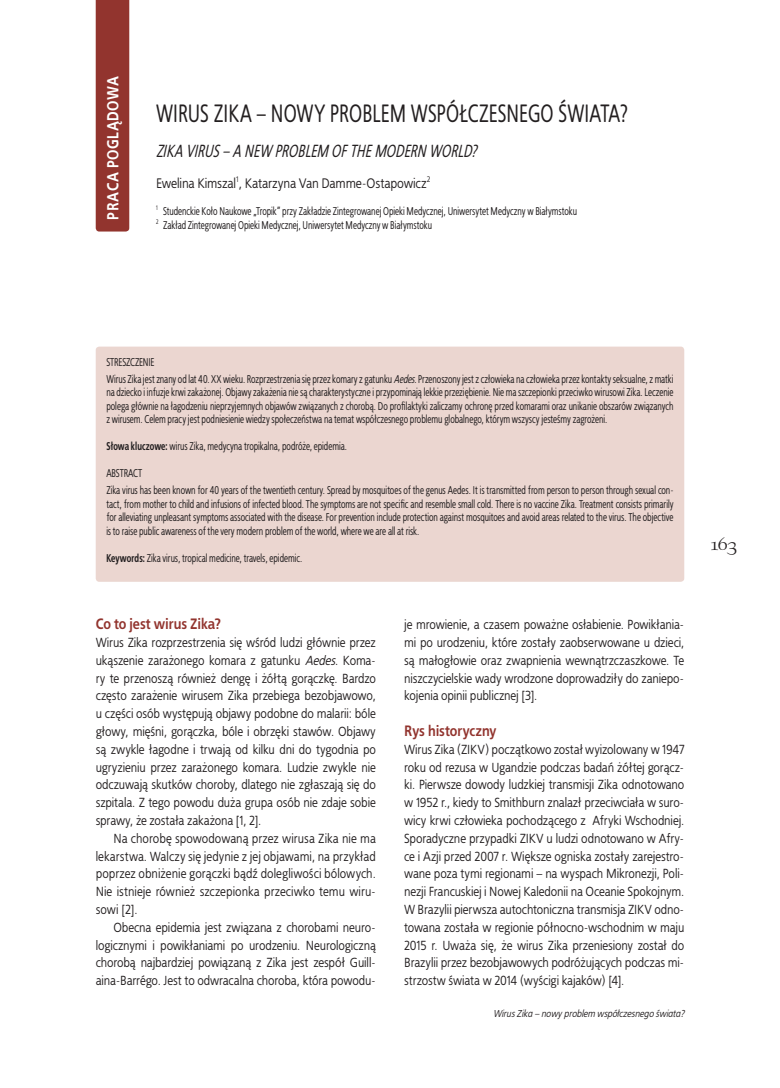
<style>
.page{position:relative;width:780px;height:1088px;background:#fff}
.page>*{position:absolute;margin:0;border:0;box-sizing:border-box;transform-origin:0 0}
.TYT_pl{font:25px "Bureau Cnd TTEFN";letter-spacing:.015em;color:#231f20}
.TYT_ang{font:italic 17.5px "Bureau Cnd TTEFN";letter-spacing:.015em;color:#231f20}
.TYT_polski{font:700 16px "Bureau TTEFN";letter-spacing:.03em;color:#fff}
.ART_p__1{font:700 15px "Bureau TTEFN";letter-spacing:-.01em;color:#92342e}
.TYT_autor{font:13.75px "Bureau TTEFN";letter-spacing:-.005em;color:#231f20}
.ART_bez_wciecia{font:13.12px/17.8px "Bureau TTEFN";color:#231f20;text-align:justify}
.ART_wciecie{font:13.12px/17.8px "Bureau TTEFN";color:#231f20;text-align:justify}
.STR_tekst{font:11.25px/13.5px "Bureau Cnd TTEFN";letter-spacing:.005em;color:#231f20;text-align:justify}
.TYT_afil__wciecie{font:11.25px "Bureau Cnd TTEFN";letter-spacing:.005em;color:#231f20}
.STR_tytul{font:11.25px "Bureau Cnd TTEFN";letter-spacing:-.005em;color:#231f20}
.t1{font:italic 10px "Bureau TTEFN";color:#231f20}
.TYT_autor-2{font:8px "Bureau TTEFN";color:#231f20}
.s1{font-style:italic}
.s2{font-weight:700}
</style>
<div class="page">
<div style="left:96px;top:0;width:33px;height:231px;background:#92342e"></div>
<div style="left:96px;top:347px;width:588px;height:235px;background:#ebd6d0;border-radius:4px"></div>
<p class="TYT_polski" style="left:101px;top:220px;width:145px;rotate:-90deg">PRACA POGLĄDOWA</p>
<p class="TYT_pl" style="left:156px;top:96px;width:314px">Wirus Zika – nowy problem współczes</p>
<p class="TYT_pl" style="left:506px;top:96px;width:73px">nego świata</p>
<p class="TYT_pl" style="left:620px;top:96px;width:9px">?</p>
<p class="TYT_ang" style="left:156px;top:139px;width:322px">ZIKA VIRUS – A NEW PROBLEM OF THE MODERN WORLD?</p>
<p class="TYT_autor" style="left:156px;top:173px;width:272px">Ewelina Kimszal , Katarzyna Van Damme-Ostapowicz</p>
<p class="TYT_autor-2" style="left:236px;top:173px;width:4px">1</p>
<p class="TYT_autor-2" style="left:426px;top:173px;width:5px">2</p>
<p class="TYT_afil__wciecie" style="left:156px;top:204px;width:422px"><sup>1</sup> Studenckie Koło Naukowe „Tropik” przy Zakładzie Zintegrowanej Opieki Medycznej, Uniwersytet Medyczny w Białymstoku</p>
<p class="TYT_afil__wciecie" style="left:156px;top:217px;width:277px"><sup>2</sup> Zakład Zintegrowanej Opieki Medycznej, Uniwersytet Medyczny w Białymstoku</p>
<p class="STR_tytul" style="left:106px;top:354px;width:49px">Streszczenie</p>
<p class="STR_tekst" style="left:106px;top:372px;width:568px">Wirus Zika jest znany od lat 40. XX wieku. Rozprzestrzenia się przez komary zgatunku <span class="s1">AEDES</span>. Przenoszony jest zczłowieka na człowieka przez kontakty seksualne, zmatki na dziecko i infuzje krwi zakażonej. Objawy zakażenia nie są charakterystyczne iprzypominają lekkie przeziębienie. Nie ma szczepionki przeciwko wirusowi Zika. Leczenie polega głównie na łagodzeniu nieprzyjemnych objawów związanych z chorobą. Do profilaktyki zaliczamy ochronę przed komarami oraz unikanie obszarów związanych z wirusem. Celem pracy jest podniesienie wiedzy społeczeństwa na temat współczesnego problemu globalnego, którym wszyscy jesteśmy zagrożeni.</p>
<p class="STR_tekst" style="left:106px;top:439px;width:242px"><span class="s2">Słowa kluczowe:</span> wirus Zika, medycyna tropikalna, podróże, epidemia.</p>
<p class="STR_tytul" style="left:106px;top:466px;width:37px">Abstract</p>
<p class="STR_tekst" style="left:106px;top:483px;width:568px">Zika virus has been known for 40 years of the twentieth century. Spread by mosquitoes of the genus Aedes. It is transmitted from person to person through sexual con&shy;tact, from mother to child and infusions of infected blood. The symptoms are not specific and resemble small cold. There is no vaccine Zika. Treatment consists primarily for alleviating unpleasant symptoms associated with the disease. For prevention include protection against mosquitoes and avoid areas related to the virus. The objective is to raise public awareness of the very modern problem of the world, where we are all at risk.</p>
<p class="STR_tekst" style="left:106px;top:551px;width:197px"><span class="s2">Keywords:</span> Zika virus, tropical medicine, travels, epidemic.</p>
<p class="ART_p__1" style="left:96px;top:613px;width:127px">Co to jest wirus Zika?</p>
<p class="ART_bez_wciecia" style="left:96px;top:633px;width:281px">Wirus Zika rozprzestrzenia się wśród ludzi głównie przez ukąszenie zarażonego komara z gatunku <span class="s1">Aedes</span>. Koma&shy;ry te przenoszą również dengę i żółtą gorączkę. Bardzo często zarażenie wirusem Zika przebiega bezobjawowo, u części osób występują objawy podobne do malarii: bóle głowy, mięśni, gorączka, bóle i obrzęki stawów. Objawy są zwykle łagodne i trwają od kilku dni do tygodnia po ugryzieniu przez zarażonego komara. Ludzie zwykle nie odczuwają skutków choroby, dlatego nie zgłaszają się do szpitala. Z tego powodu duża grupa osób nie zdaje sobie sprawy, że została zakażona [1, 2].</p>
<p class="ART_wciecie" style="left:96px;top:829px;width:281px;text-indent:18px">Na chorobę spowodowaną przez wirusa Zika nie ma lekarstwa. Walczy się jedynie z jej objawami, na przykład poprzez obniżenie gorączki bądź dolegliwości bólowych.<br>Nie istnieje również szczepionka przeciwko temu wiru&shy;sowi [2].</p>
<p class="ART_wciecie" style="left:96px;top:918px;width:281px;text-indent:18px">Obecna epidemia jest związana z chorobami neuro&shy;logicznymi i powikłaniami po urodzeniu. Neurologiczną chorobą najbardziej powiązaną z Zika jest zespół Guill&shy;aina-Barrégo. Jest to odwracalna choroba, która powodu-</p>
<p class="ART_wciecie" style="left:404px;top:615px;width:281px">je mrowienie, a czasem poważne osłabienie. Powikłania&shy;mi po urodzeniu, które zostały zaobserwowane u dzieci, są małogłowie oraz zwapnienia wewnątrzczaszkowe. Te niszczycielskie wady wrodzone doprowadziły do zaniepo&shy;kojenia opinii publicznej [3].</p>
<p class="ART_p__1" style="left:404px;top:720px;width:94px">Rys historyczny</p>
<p class="ART_bez_wciecia" style="left:404px;top:740px;width:281px">Wirus Zika (ZIKV) początkowo został wyizolowany w 1947 roku od rezusa w Ugandzie podczas badań żółtej gorącz&shy;ki. Pierwsze dowody ludzkiej transmisji Zika odnotowano w 1952 r., kiedy to Smithburn znalazł przeciwciała w suro&shy;wicy krwi człowieka pochodzącego z Afryki Wschodniej.<br>Sporadyczne przypadki ZIKV u ludzi odnotowano w Afry&shy;ce i Azji przed 2007 r. Większe ogniska zostały zarejestro&shy;wane poza tymi regionami – na wyspach Mikronezji, Poli&shy;nezji Francuskiej i Nowej Kaledonii na Oceanie Spokojnym.<br>W Brazylii pierwsza autochtoniczna transmisja ZIKV odno&shy;towana została w regionie północno-wschodnim w maju 2015 r. Uważa się, że wirus Zika przeniesiony został do Brazylii przez bezobjawowych podróżujących podczas mi&shy;strzostw świata w 2014 (wyścigi kajaków) [4].</p>
<p class="t1" style="left:493px;top:1006px;width:192px">Wirus Zika – nowy problem współczesnego świata?</p>
</div>
